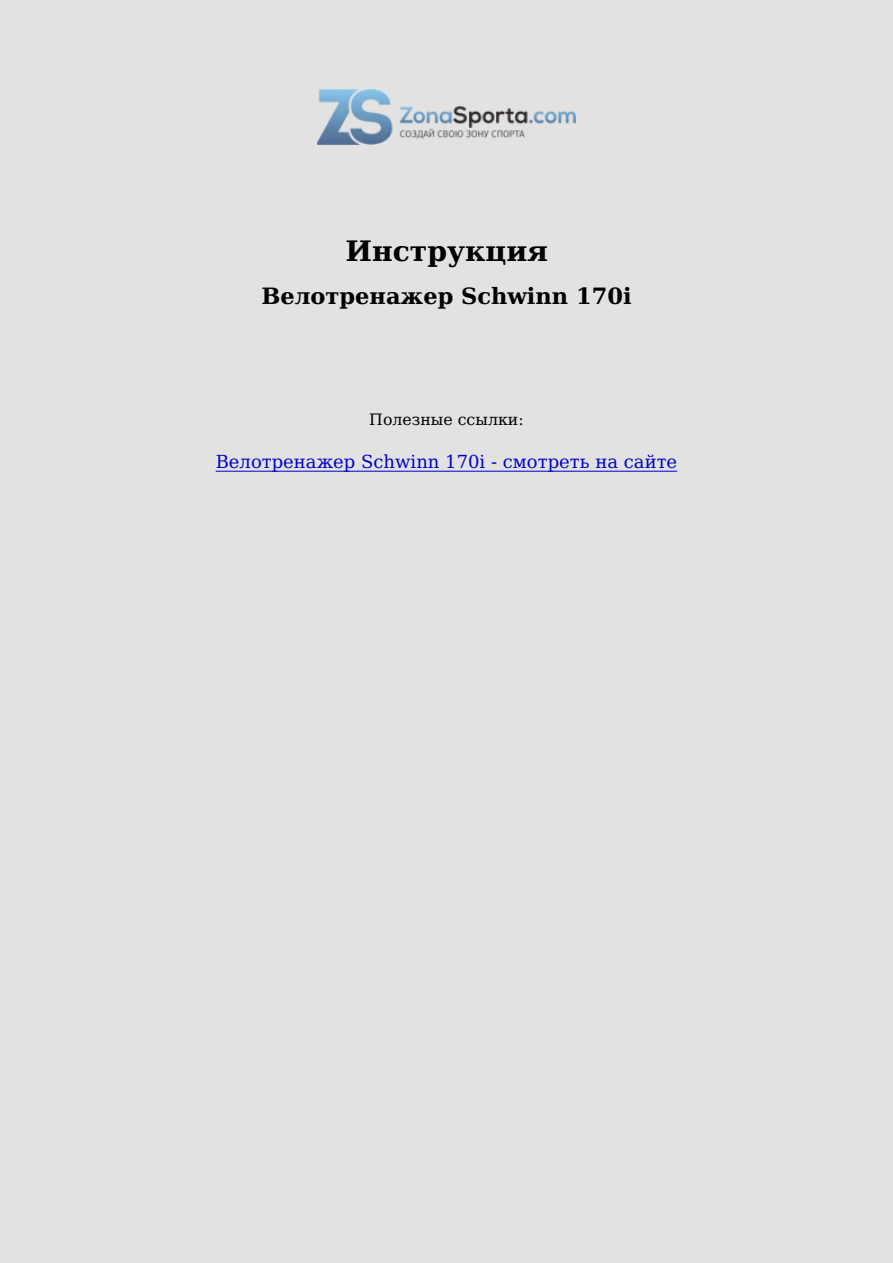
<style>
.page{position:relative;width:893px;height:1263px;background:#e2e2e2}
.page>*{position:absolute;margin:0;border:0;box-sizing:border-box;transform-origin:0 0}
.t1{font:700 28.2px "DejaVu Serif";color:#000}
.t2{font:700 22.5px "DejaVu Serif";color:#000}
.t3{font:18px "DejaVu Serif";color:#00c}
.t4{font:15.75px "DejaVu Serif";color:#000}
</style>
<div class="page">
<img style="left:317px;top:89px;width:259px;height:55px">
<hr style="left:216px;top:471px;width:461px;height:1px;background:#00c">
<h1 class="t1" style="left:345px;top:229px;width:204px">Инструкция</h1>
<p class="t2" style="left:261px;top:278px;width:372px">Велотренажер Schwinn 170i</p>
<p class="t4" style="left:369px;top:407px;width:156px">Полезные ссылки:</p>
<p class="t3" style="left:216px;top:448px;width:463px">Велотренажер Schwinn 170i - смотреть на сайте</p>
</div>
